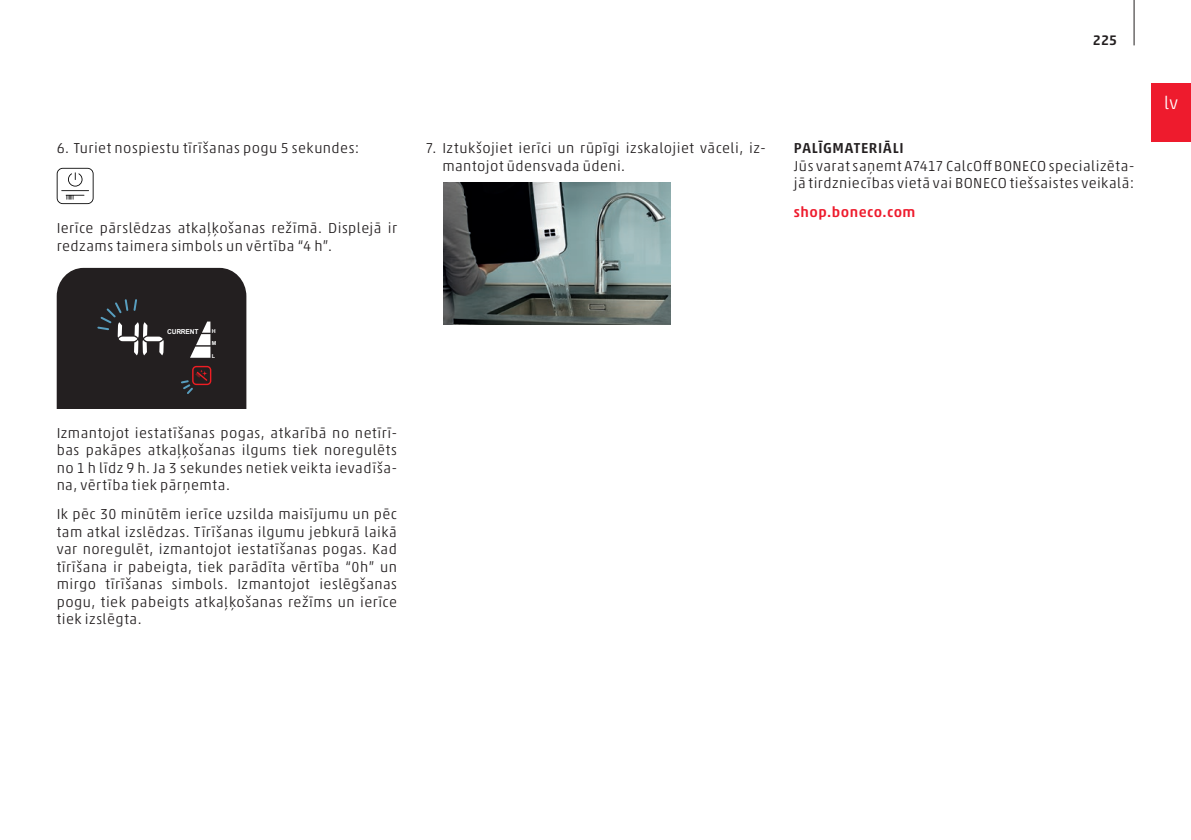
<style>
.page{position:relative;width:1191px;height:840px;background:#fff}
.page>*{position:absolute;margin:0;border:0;box-sizing:border-box;transform-origin:0 0}
.t1{font:300 18px "Akko W1 G";color:#fff}
.Einzug{font:300 14.6px/17.6px "Akko W1 G";letter-spacing:.03em;color:#231f20}
.t2{font:500 14.6px "Akko W1 G";letter-spacing:.03em;color:#ee1b2d}
.Untertitel{font:500 14.6px "Akko W1 G";letter-spacing:.05em;color:#231f20}
.t3{font:500 14px "Akko W1 G";color:#231f20}
.t4{font:700 6.8px "Arial";color:#fff}
.t5{font:700 5.4px "Arial";color:#fff}
</style>
<div class="page">
<hr style="left:1133px;top:0;width:1px;height:45px;background:#231f20">
<div style="left:1151px;top:83px;width:40px;height:59px;background:#ee1b2d"></div>
<svg style="left:57px;top:168px;width:37px;height:36px"></svg>
<img style="left:444px;top:183px;width:226px;height:141px">
<svg style="left:57px;top:268px;width:189px;height:140px;background:#2e292a"></svg>
<p class="t3" style="left:1092px;top:30px;width:26px">225</p>
<p class="Einzug" style="left:57px;top:138px;width:304px">6. Turiet nospiestu tīrīšanas pogu 5 sekundes:</p>
<p class="Einzug" style="left:57px;top:218px;width:342px">Ierīce pārslēdzas atkaļķošanas režīmā. Displejā ir redzams taimera simbols un vērtība “4 h”.</p>
<p class="Einzug" style="left:442px;top:138px;width:325px;text-indent:-17px">7. Iztukšojiet ierīci un rūpīgi izskalojiet vāceli, iz&shy;mantojot ūdensvada ūdeni.</p>
<p class="Untertitel" style="left:794px;top:137px;width:111px">PALĪGMATERIĀLI</p>
<p class="Einzug" style="left:794px;top:156px;width:342px">Jūs varat saņemt A7417 CalcOff BONECO specializēta&shy;jā tirdzniecības vietā vai BONECO tiešsaistes veikalā:</p>
<p class="t2" style="left:794px;top:201px;width:123px">shop.boneco.com</p>
<p class="t4" style="left:167px;top:327px;width:33px">CURRENT</p>
<p class="t5" style="left:212px;top:327px;width:5px">H</p>
<p class="t5" style="left:212px;top:339px;width:6px">M</p>
<p class="t5" style="left:212px;top:352px;width:5px">L</p>
<p class="Einzug" style="left:57px;top:422px;width:342px;text-align:justify">Izmantojot iestatīšanas pogas, atkarībā no netīrī&shy;bas pakāpes atkaļķošanas ilgums tiek noregulēts no 1 h līdz 9 h. Ja 3 sekundes netiek veikta ievadīša&shy;na, vērtība tiek pārņemta.</p>
<p class="Einzug" style="left:57px;top:504px;width:342px;text-align:justify">Ik pēc 30 minūtēm ierīce uzsilda maisījumu un pēc tam atkal izslēdzas. Tīrīšanas ilgumu jebkurā laikā var noregulēt, izmantojot iestatīšanas pogas. Kad tīrīšana ir pabeigta, tiek parādīta vērtība “0h” un mirgo tīrīšanas simbols. Izmantojot ieslēgšanas pogu, tiek pabeigts atkaļķošanas režīms un ierīce tiek izslēgta.</p>
<p class="t1" style="left:1164px;top:90px;width:15px">lv</p>
</div>
